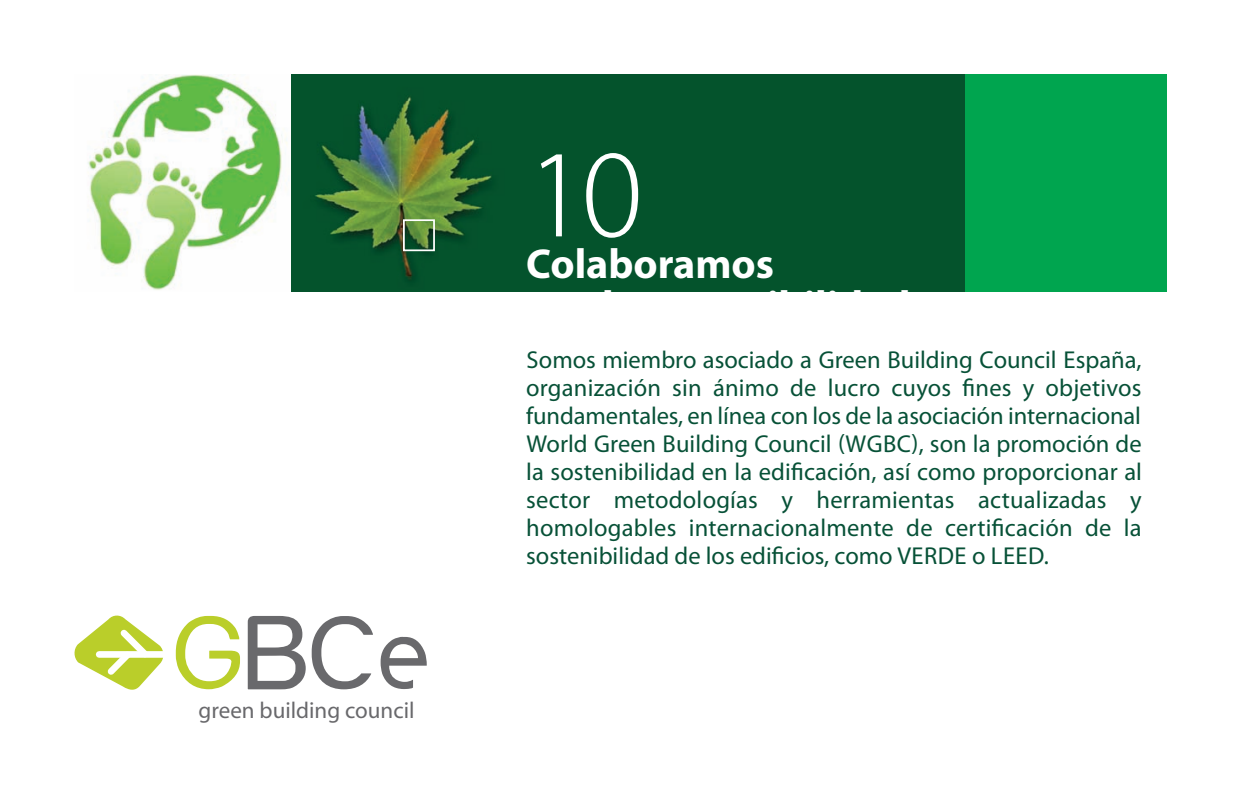
<style>
.page{position:relative;width:1241px;height:794px;background:#fff}
.page>*{position:absolute;margin:0;border:0;box-sizing:border-box;transform-origin:0 0}
.t1{font:300 126px "Myriad Pro";color:#fff}
.t2{font:700 42px "Myriad Pro";color:#fff}
.t3{font:24.5px/28px "Myriad Pro";color:#075137;text-align:justify}
.t4{font:23.1px "Myriad";color:#69696c}
</style>
<div class="page">
<img style="left:88px;top:74px;width:877px;height:217px">
<div style="left:965px;top:74px;width:201px;height:217px;background:#00a54f"></div>
<div style="left:403px;top:219px;width:32px;height:32px;border:2px solid #fff"></div>
<svg style="left:74px;top:615px;width:89px;height:75px"></svg>
<svg style="left:176px;top:616px;width:64px;height:73px"></svg>
<svg style="left:248px;top:616px;width:125px;height:73px"></svg>
<svg style="left:380px;top:637px;width:46px;height:52px"></svg>
<p class="t4" style="left:198px;top:702px;width:217px">green building council</p>
<p class="t1" style="left:526px;top:147px;width:118px">10</p>
<p class="t2" style="left:526px;top:248px;width:249px">Colaboramos</p>
<p class="t3" style="left:526px;top:348px;width:617px">Somos miembro asociado a Green Building Council España, organización sin ánimo de lucro cuyos fines y objetivos fundamentales, en línea con los de la asociación internacional World Green Building Council (WGBC), son la promoción de la sostenibilidad en la edificación, así como proporcionar al sector metodologías y herramientas actualizadas y homologables internacionalmente de certificación de la sostenibilidad de los edificios, como VERDE o LEED.</p>
</div>
